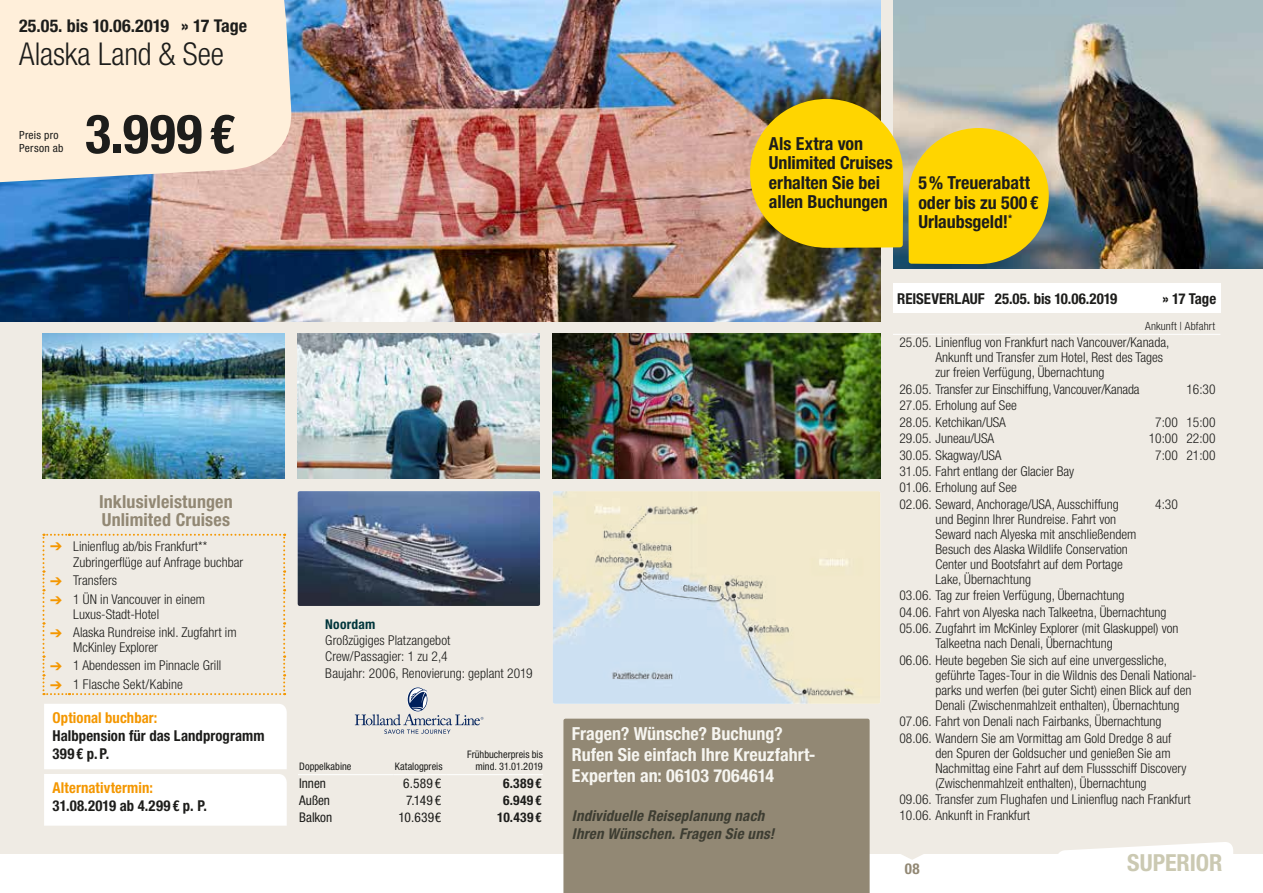
<style>
.page{position:relative;width:1263px;height:893px;background:#fff}
.page>*{position:absolute;margin:0;border:0;box-sizing:border-box;transform-origin:0 0}
.t1{font:700 condensed 54px "Helvetica Neue LT Std";color:#1d1d1b}
.t2{font:300 condensed 31.5px "Helvetica Neue LT Std";letter-spacing:-.005em;color:#1d1d1b}
.t3{font:700 condensed 23.55px "Helvetica Neue LT Std";color:#cbc9b2}
.t4{font:700 condensed 18px/19.5px "Helvetica Neue LT Std";color:#1d1d1b}
.t5{font:700 condensed 18px/21px "Helvetica Neue LT Std";color:#f6f5f0}
.t6{font:700 condensed 18px/18px "Helvetica Neue LT Std";letter-spacing:.01em;color:#928874}
.t7{font:700 condensed 17.7px "Helvetica Neue LT Std";color:#1d1d1b}
.t8{font:700 condensed 15px/18px "Helvetica Neue LT Std";letter-spacing:.005em;color:#1d1d1b}
.t9{font:italic 700 condensed 15px/18px "Helvetica Neue LT Std";letter-spacing:.015em;color:#3d3d32}
.t10{font:700 condensed 15px "Helvetica Neue LT Std";letter-spacing:.005em;color:#f49700}
.t11{font:700 condensed 15px "Helvetica Neue LT Std";color:#928874}
.t12{font:300 condensed 13.5px/15px "Helvetica Neue LT Std";color:#1d1d1b}
.t13{font:700 condensed 13.5px "Helvetica Neue LT Std";color:#00353b}
.t14{font:condensed 13.35px "Helvetica Neue LT Std";letter-spacing:-.005em;color:#1d1d1b}
.t15{font:700 condensed 13.35px "Helvetica Neue LT Std";letter-spacing:.025em;color:#1d1d1b}
.t16{font:condensed 11.25px/13.5px "Helvetica Neue LT Std";letter-spacing:.025em;color:#1d1d1b}
.t17{font:300 condensed 11.25px "Helvetica Neue LT Std";letter-spacing:.01em;color:#1d1d1b}
.t18{font:condensed 10.35px/12px "Helvetica Neue LT Std";color:#1d1d1b;text-align:right}
.s1{color:#f49700}
</style>
<div class="page">
<div style="left:0;top:0;width:1263px;height:853px;background:#efebe4"></div>
<img style="left:43px;top:334px;width:242px;height:144px">
<img style="left:298px;top:334px;width:242px;height:144px">
<img style="left:553px;top:334px;width:327px;height:144px">
<div style="left:893px;top:283px;width:327px;height:30px;background:#fff"></div>
<hr style="left:893px;top:334px;width:42px;height:1px;background:#fff">
<hr style="left:935px;top:334px;width:209px;height:1px;background:#fff">
<hr style="left:1144px;top:334px;width:38px;height:1px;background:#fff">
<hr style="left:1182px;top:334px;width:38px;height:1px;background:#fff">
<svg style="left:43px;top:534px;width:242px;height:161px"></svg>
<img style="left:1050px;top:0;width:212px;height:269px">
<img style="left:893px;top:0;width:157px;height:269px">
<svg style="left:1057px;top:842px;width:176px;height:12px"></svg>
<svg style="left:899px;top:853px;width:26px;height:7px"></svg>
<img style="left:1262px;top:183px;width:1px;height:86px">
<img style="left:128px;top:0;width:752px;height:321px">
<img style="left:0;top:183px;width:128px;height:138px">
<div style="left:563px;top:719px;width:307px;height:174px;background:#928874"></div>
<hr style="left:298px;top:774px;width:96px;height:1px;background:#fff">
<hr style="left:394px;top:774px;width:53px;height:1px;background:#fff">
<hr style="left:447px;top:774px;width:96px;height:1px;background:#fff">
<img style="left:298px;top:491px;width:242px;height:115px">
<img style="left:553px;top:491px;width:327px;height:213px">
<svg style="left:355px;top:687px;width:128px;height:47px"></svg>
<svg style="left:0;top:0;width:294px;height:183px;fill:#ffefda"></svg>
<svg style="left:1262px;top:0;width:1px;height:183px"></svg>
<div style="left:44px;top:704px;width:243px;height:122px;background:#fff"></div>
<svg style="left:750px;top:99px;width:299px;height:165px;background:#e0c229"></svg>
<h3 class="t7" style="left:19px;top:15px;width:229px">25.05. bis 10.06.2019 » 17 Tage</h3>
<h2 class="t2" style="left:19px;top:36px;width:206px">Alaska Land &amp; See</h2>
<p class="t16" style="left:19px;top:128px;width:46px">Preis pro<br>Person ab</p>
<h1 class="t1" style="left:85px;top:101px;width:151px">3.999€</h1>
<h3 class="t6" style="left:99px;top:493px;width:135px">Inklusivleistungen<br>Unlimited Cruises</h3>
<p class="t12" style="left:73px;top:538px;width:171px;line-height:16.5px;text-indent:-23px"><span class="s1">➔</span> Linienflug ab/bis Frankfurt**<br>Zubringerflüge auf Anfrage buchbar</p>
<p class="t12" style="left:50px;top:573px;width:68px"><span class="s1">➔</span> Transfers</p>
<p class="t12" style="left:73px;top:592px;width:133px;text-indent:-23px"><span class="s1">➔</span> 1 ÜN in Vancouver in einem<br>Luxus-Stadt-Hotel</p>
<p class="t12" style="left:73px;top:625px;width:165px;text-indent:-23px"><span class="s1">➔</span> Alaska Rundreise inkl. Zugfahrt im<br>McKinley Explorer</p>
<p class="t12" style="left:50px;top:658px;width:173px"><span class="s1">➔</span> 1 Abendessen im Pinnacle Grill</p>
<p class="t12" style="left:50px;top:677px;width:134px"><span class="s1">➔</span> 1 Flasche Sekt/Kabine</p>
<p class="t10" style="left:53px;top:709px;width:106px">Optional buchbar:</p>
<p class="t8" style="left:53px;top:726px;width:213px">Halbpension für das Landprogramm<br>399€ p.P.</p>
<p class="t10" style="left:53px;top:779px;width:102px">Alternativtermin:</p>
<p class="t8" style="left:53px;top:797px;width:156px">31.08.2019 ab 4.299 € p. P.</p>
<p class="t13" style="left:325px;top:616px;width:51px">Noordam</p>
<p class="t12" style="left:325px;top:631px;width:209px;line-height:16.5px">Großzügiges Platzangebot<br>Crew/Passagier: 1 zu 2,4<br>Baujahr: 2006, Renovierung: geplant 2019</p>
<p class="t18" style="left:299px;top:761px;width:54px">Doppelkabine</p>
<p class="t18" style="left:395px;top:761px;width:49px">Katalogpreis</p>
<p class="t18" style="left:467px;top:749px;width:77px">Frühbucherpreis bis mind. 31.01.2019</p>
<p class="t14" style="left:299px;top:776px;width:28px">Innen</p>
<p class="t14" style="left:403px;top:776px;width:40px">6.589€</p>
<p class="t15" style="left:503px;top:775px;width:40px">6.389€</p>
<p class="t14" style="left:299px;top:792px;width:32px">Außen</p>
<p class="t14" style="left:406px;top:792px;width:37px">7.149 €</p>
<p class="t15" style="left:503px;top:792px;width:40px">6.949€</p>
<p class="t14" style="left:299px;top:809px;width:35px">Balkon</p>
<p class="t14" style="left:399px;top:809px;width:44px">10.639€</p>
<p class="t15" style="left:497px;top:809px;width:46px">10.439€</p>
<h3 class="t4" style="left:769px;top:133px;width:125px">Als Extra von<br>Unlimited Cruises erhalten Sie bei allen Buchungen</h3>
<h3 class="t4" style="left:918px;top:173px;width:122px">5% Treuerabatt oder bis zu 500 €<br>Urlaubsgeld!<sup>*</sup></h3>
<p class="t8" style="left:897px;top:289px;width:8px">Reise</p>
<p class="t8" style="left:931px;top:289px;width:188px">verlauf 25.05. bis 10.06.2019</p>
<p class="t8" style="left:1162px;top:289px;width:55px">» 17 Tage</p>
<p class="t17" style="left:1145px;top:320px;width:71px">Ankunft | Abfahrt</p>
<p class="t12" style="left:935px;top:335px;width:235px;text-indent:-36px">25.05. Linienflug von Frankfurt nach Vancouver/Kanada,<br>Ankunft und Transfer zum Hotel, Rest des Tages zur freien Verfügung, Übernachtung</p>
<p class="t12" style="left:899px;top:381px;width:242px">26.05. Transfer zur Einschiffung, Vancouver/Kanada</p>
<p class="t12" style="left:1186px;top:381px;width:31px">16:30</p>
<p class="t12" style="left:899px;top:397px;width:119px;line-height:16.5px">27.05. Erholung auf See<br>28.05. Ketchikan/USA</p>
<p class="t12" style="left:1155px;top:414px;width:62px">7:00 15:00</p>
<h3 class="t5" style="left:572px;top:723px;width:245px">Fragen? Wünsche? Buchung?<br>Rufen Sie einfach Ihre Kreuzfahrt-<br>Experten an: 06103 7064614</h3>
<p class="t9" style="left:572px;top:807px;width:204px">Individuelle Reiseplanung nach<br>Ihren Wünschen. Fragen Sie uns!</p>
<p class="t12" style="left:899px;top:431px;width:96px">29.05. Juneau/USA</p>
<p class="t12" style="left:1149px;top:431px;width:68px">10:00 22:00</p>
<p class="t12" style="left:899px;top:447px;width:104px">30.05. Skagway/USA</p>
<p class="t12" style="left:1155px;top:447px;width:62px">7:00 21:00</p>
<p class="t12" style="left:899px;top:463px;width:221px;line-height:16.5px">31.05. Fahrt entlang der Glacier Bay<br>01.06. Erholung auf See<br>02.06. Seward, Anchorage/USA, Ausschiffung</p>
<p class="t12" style="left:935px;top:512px;width:202px">und Beginn Ihrer Rundreise. Fahrt von Seward nach Alyeska mit anschließendem Besuch des Alaska Wildlife Conservation Center und Bootsfahrt auf dem Portage Lake, Übernachtung</p>
<p class="t12" style="left:1155px;top:496px;width:24px">4:30</p>
<p class="t12" style="left:899px;top:587px;width:281px;line-height:16.5px">03.06. Tag zur freien Verfügung, Übernachtung<br>04.06. Fahrt von Alyeska nach Talkeetna, Übernachtung<br>05.06. Zugfahrt im McKinley Explorer (mit Glaskuppel) von</p>
<p class="t12" style="left:899px;top:635px;width:269px;line-height:16.5px;text-indent:36px">Talkeetna nach Denali, Übernachtung<br>06.06. Heute begeben Sie sich auf eine unvergessliche,</p>
<p class="t12" style="left:935px;top:667px;width:263px">geführte Tages-Tour in die Wildnis des Denali National&shy;parks und werfen (bei guter Sicht) einen Blick auf den<br>Denali (Zwischenmahlzeit enthalten), Übernachtung</p>
<p class="t12" style="left:899px;top:713px;width:273px;line-height:16.5px">07.06. Fahrt von Denali nach Fairbanks, Übernachtung<br>08.06. Wandern Sie am Vormittag am Gold Dredge 8 auf</p>
<p class="t12" style="left:935px;top:745px;width:252px">den Spuren der Goldsucher und genießen Sie am<br>Nachmittag eine Fahrt auf dem Flussschiff Discovery (Zwischenmahlzeit enthalten), Übernachtung</p>
<p class="t12" style="left:899px;top:791px;width:293px;line-height:16.5px">09.06. Transfer zum Flughafen und Linienflug nach Frankfurt<br>10.06. Ankunft in Frankfurt</p>
<p class="t11" style="left:905px;top:859px;width:16px">08</p>
<h3 class="t3" style="left:1127px;top:848px;width:14px">supe</h3>
<h3 class="t3" style="left:1176px;top:848px;width:47px">rior</h3>
</div>
